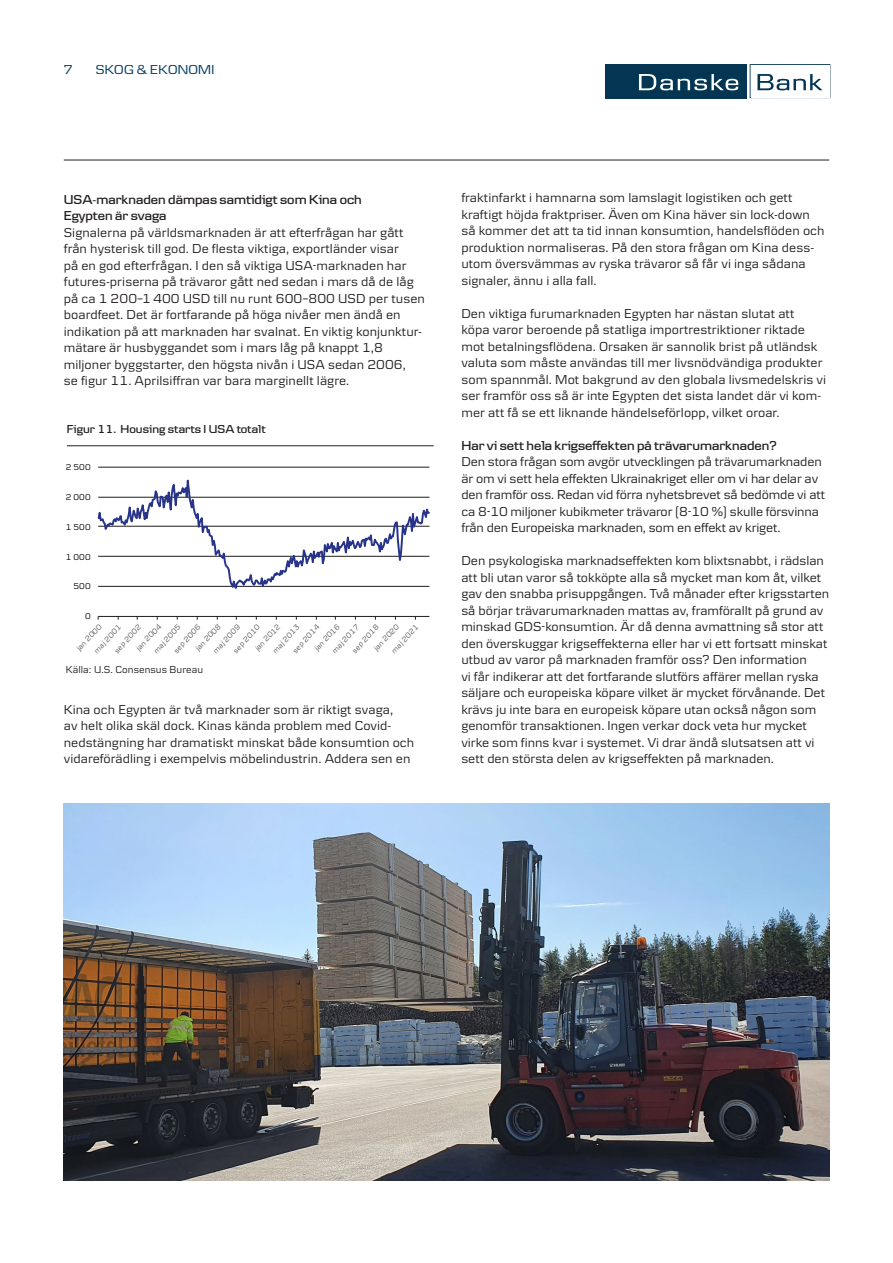
<style>
.page{position:relative;width:893px;height:1263px;background:#fff}
.page>*{position:absolute;margin:0;border:0;box-sizing:border-box;transform-origin:0 0}
.t1{font:13.5px/16.5px "Danske Textv 2";letter-spacing:.005em;color:#231f20}
.t2{font:600 13.5px/16.5px "Danske Headline";color:#231f20}
.Brödtext{font:13.5px "Danske Headline";letter-spacing:.02em;color:#003c5f}
.t3{font:600 12px "Danske Headline";letter-spacing:.005em;color:#231f20}
.Brödtext-2{font:10.5px "Danske Textv 2";letter-spacing:.005em;color:#231f20}
.t4{font:8.7px "Danske Textv 2";letter-spacing:.015em;color:#000}
.t5{font:7.8px "Danske Textv 2";color:#595959}
</style>
<div class="page">
<hr style="left:64px;top:160px;width:765px;height:1px;background:#231f20">
<div style="left:605px;top:64px;width:141px;height:34px;background:#043653"></div>
<svg style="left:639px;top:74px;width:99px;height:16px"></svg>
<svg style="left:750px;top:64px;width:80px;height:34px"></svg>
<hr style="left:98px;top:616px;width:331px;height:1px;background:#1d1d1b">
<svg style="left:97px;top:466px;width:333px;height:123px"></svg>
<hr style="left:67px;top:445px;width:367px;height:1px;background:#231f20">
<img style="left:64px;top:804px;width:765px;height:376px">
<p class="Brödtext" style="left:64px;top:62px;width:11px">7</p>
<p class="Brödtext" style="left:96px;top:62px;width:120px">SKOG &amp; EKONOMI</p>
<p class="t2" style="left:64px;top:191px;width:299px">USA-marknaden dämpas samtidigt som Kina och<br>Egypten är svaga</p>
<p class="t1" style="left:64px;top:224px;width:363px">Signalerna på världsmarknaden är att efterfrågan har gått från hysterisk till god. De flesta viktiga, exportländer visar<br>på en god efterfrågan. I den så viktiga USA-marknaden har futures-priserna på trävaror gått ned sedan i mars då de låg på ca 1 200–1400 USD till nu runt 600–800 USD per tusen boardfeet. Det är fortfarande på höga nivåer men ändå en indikation på att marknaden har svalnat. En viktig konjunktur&shy;mätare är husbyggandet som i mars låg på knappt 1,8 miljoner byggstarter, den högsta nivån i USA sedan 2006,<br>se figur 11. Aprilsiffran var bara marginellt lägre.</p>
<p class="t3" style="left:67px;top:422px;width:200px">Figur 11. Housing starts I USA totalt</p>
<p class="t4" style="left:66px;top:462px;width:27px">2 500</p>
<p class="t4" style="left:66px;top:492px;width:27px">2 000</p>
<p class="t4" style="left:66px;top:522px;width:27px">1 500</p>
<p class="t4" style="left:66px;top:552px;width:27px">1 000</p>
<p class="t4" style="left:73px;top:581px;width:19px">500</p>
<p class="t4" style="left:85px;top:611px;width:7px">0</p>
<p class="t5" style="left:134px;top:647px;width:35px;rotate:-47deg">jan 2004</p>
<p class="t5" style="left:75px;top:647px;width:35px;rotate:-47deg">jan 2000</p>
<p class="t5" style="left:372px;top:647px;width:35px;rotate:-47deg">jan 2020</p>
<p class="t5" style="left:193px;top:647px;width:35px;rotate:-47deg">jan 2008</p>
<p class="t5" style="left:312px;top:647px;width:35px;rotate:-47deg">jan 2016</p>
<p class="t5" style="left:253px;top:647px;width:35px;rotate:-47deg">jan 2012</p>
<p class="t5" style="left:291px;top:649px;width:37px;rotate:-47deg">sep 2014</p>
<p class="t5" style="left:330px;top:649px;width:37px;rotate:-47deg">maj 2017</p>
<p class="t5" style="left:211px;top:649px;width:37px;rotate:-47deg">maj 2009</p>
<p class="t5" style="left:152px;top:649px;width:37px;rotate:-47deg">maj 2005</p>
<p class="t5" style="left:271px;top:649px;width:37px;rotate:-47deg">maj 2013</p>
<p class="t5" style="left:231px;top:649px;width:37px;rotate:-47deg">sep 2010</p>
<p class="t5" style="left:172px;top:649px;width:37px;rotate:-47deg">sep 2006</p>
<p class="t5" style="left:92px;top:649px;width:37px;rotate:-47deg">maj 2001</p>
<p class="t5" style="left:350px;top:649px;width:37px;rotate:-47deg">sep 2018</p>
<p class="t5" style="left:112px;top:649px;width:37px;rotate:-47deg">sep 2002</p>
<p class="t5" style="left:389px;top:649px;width:37px;rotate:-47deg">maj 2021</p>
<p class="Brödtext-2" style="left:66px;top:663px;width:139px">Källa: U.S. Consensus Bureau</p>
<p class="t1" style="left:64px;top:701px;width:352px">Kina och Egypten är två marknader som är riktigt svaga,<br>av helt olika skäl dock. Kinas kända problem med Covid&shy;nedstängning har dramatiskt minskat både konsumtion och vidareförädling i exempelvis möbelindustrin. Addera sen en</p>
<p class="t1" style="left:461px;top:189px;width:365px">fraktinfarkt i hamnarna som lamslagit logistiken och gett kraftigt höjda fraktpriser. Även om Kina häver sin lock-down så kommer det att ta tid innan konsumtion, handelsflöden och produktion normaliseras. På den stora frågan om Kina dess&shy;utom översvämmas av ryska trävaror så får vi inga sådana signaler, ännu i alla fall.</p>
<p class="t1" style="left:461px;top:305px;width:366px">Den viktiga furumarknaden Egypten har nästan slutat att köpa varor beroende på statliga importrestriktioner riktade mot betalningsflödena. Orsaken är sannolik brist på utländsk valuta som måste användas till mer livsnödvändiga produkter som spannmål. Mot bakgrund av den globala livsmedelskris vi ser framför oss så är inte Egypten det sista landet där vi kom&shy;mer att få se ett liknande händelseförlopp, vilket oroar.</p>
<p class="t2" style="left:461px;top:437px;width:317px">Har vi sett hela krigseffekten på trävarumarknaden?</p>
<p class="t1" style="left:461px;top:453px;width:365px">Den stora frågan som avgör utvecklingen på trävarumarknaden är om vi sett hela effekten Ukrainakriget eller om vi har delar av den framför oss. Redan vid förra nyhetsbrevet så bedömde vi att ca 8-10 miljoner kubikmeter trävaror (8-10 %) skulle försvinna från den Europeiska marknaden, som en effekt av kriget.</p>
<p class="t1" style="left:461px;top:552px;width:369px">Den psykologiska marknadseffekten kom blixtsnabbt, i rädslan att bli utan varor så tokköpte alla så mycket man kom åt, vilket gav den snabba prisuppgången. Två månader efter krigsstarten så börjar trävarumarknaden mattas av, framförallt på grund av minskad GDS-konsumtion. Är då denna avmattning så stor att den överskuggar krigseffekterna eller har vi ett fortsatt minskat utbud av varor på marknaden framför oss? Den information<br>vi får indikerar att det fortfarande slutförs affärer mellan ryska säljare och europeiska köpare vilket är mycket förvånande. Det krävs ju inte bara en europeisk köpare utan också någon som genomför transaktionen. Ingen verkar dock veta hur mycket virke som finns kvar i systemet. Vi drar ändå slutsatsen att vi sett den största delen av krigseffekten på marknaden.</p>
</div>
